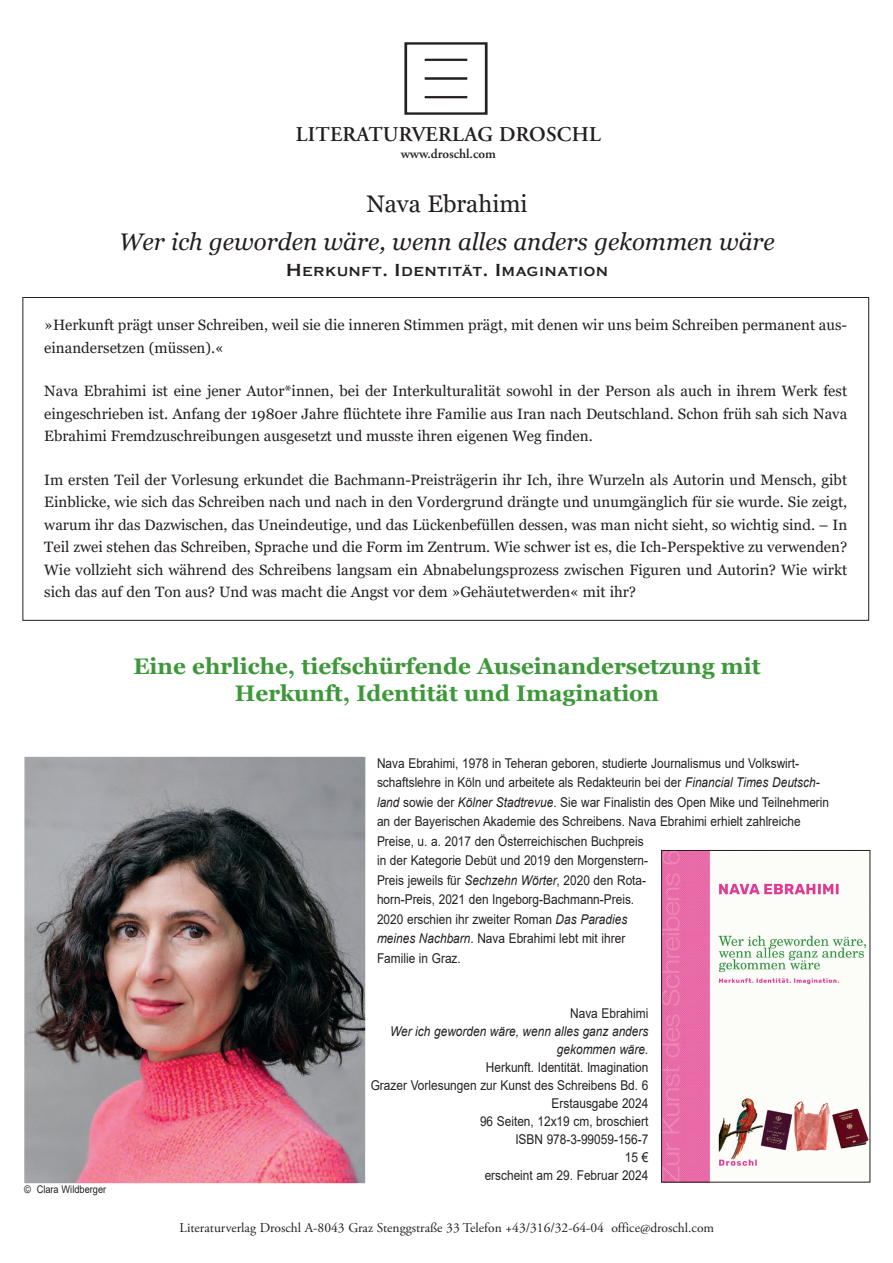
<style>
.page{position:relative;width:893px;height:1263px;background:#fff}
.page>*{position:absolute;margin:0;border:0;box-sizing:border-box;transform-origin:0 0}
.t1{font:italic 24px "Georgia";color:#231f20}
.t2{font:24px "Georgia";color:#231f20}
.t3{font:700 22.5px/27.2px "Georgia";color:#3d9839;text-align:center}
.t4{font:600 21px "Adobe Garamond Pro";letter-spacing:.015em;color:#231f20}
.t5{font:15px/22.5px "Georgia";color:#231f20;text-align:justify}
.t6{font:13.5px/19.5px "Arial";color:#231f20;scale:.88 1}
.t7{font:13.5px "Adobe Garamond Pro";color:#231f20}
.t8{font:italic 13.5px/18px "Arial";color:#231f20;text-align:right;scale:.88 1}
.t9{font:700 13.5px "Copperplate Gothic";letter-spacing:.065em;color:#231f20}
.t10{font:600 13.5px "Adobe Garamond Pro";color:#231f20}
.t11{font:10.5px "Arial";color:#231f20;scale:.88 1}
.s1{font-size:18px}
.s2{font-style:italic}
</style>
<div class="page">
<img style="left:404px;top:42px;width:84px;height:73px">
<img style="left:663px;top:852px;width:205px;height:328px">
<div style="left:661px;top:850px;width:209px;height:332px;border:1px solid #231f20"></div>
<img style="left:24px;top:757px;width:341px;height:426px">
<h3 class="t4" style="left:296px;top:122px;width:300px">LITERATURVERLAG DROSCHL</h3>
<p class="t10" style="left:401px;top:146px;width:97px">WWW.DROSCHL.COM</p>
<h1 class="t2" style="left:366px;top:190px;width:163px">Nava Ebrahimi</h1>
<h1 class="t1" style="left:119px;top:226px;width:657px">Wer ich geworden wäre, wenn alles anders gekommen wäre</h1>
<p class="t9" style="left:286px;top:264px;width:323px"><span class="s1">H</span>ERKUNFT<span class="s1">. I</span>DENTITÄT<span class="s1">. I</span>MAGINATION</p>
<p class="t5" style="left:44px;top:314px;width:804px">»Herkunft prägt unser Schreiben, weil sie die inneren Stimmen prägt, mit denen wir uns beim Schreiben permanent aus&shy;einandersetzen (müssen).«</p>
<p class="t5" style="left:44px;top:380px;width:804px">Nava Ebrahimi ist eine jener Autor*innen, bei der Interkulturalität sowohl in der Person als auch in ihrem Werk fest eingeschrieben ist. Anfang der 1980er Jahre flüchtete ihre Familie aus Iran nach Deutschland. Schon früh sah sich Nava Ebrahimi Fremdzuschreibungen ausgesetzt und musste ihren eigenen Weg finden.</p>
<p class="t5" style="left:44px;top:469px;width:804px">Im ersten Teil der Vorlesung erkundet die Bachmann-Preisträgerin ihr Ich, ihre Wurzeln als Autorin und Mensch, gibt Einblicke, wie sich das Schreiben nach und nach in den Vordergrund drängte und unumgänglich für sie wurde. Sie zeigt, warum ihr das Dazwischen, das Uneindeutige, und das Lückenbefüllen dessen, was man nicht sieht, so wichtig sind. – In Teil zwei stehen das Schreiben, Sprache und die Form im Zentrum. Wie schwer ist es, die Ich-Perspektive zu verwenden?<br>Wie vollzieht sich während des Schreibens langsam ein Abnabelungsprozess zwischen Figuren und Autorin? Wie wirkt sich das auf den Ton aus? Und was macht die Angst vor dem »Gehäutetwerden« mit ihr?</p>
<h2 class="t3" style="left:133px;top:653px;width:629px">Eine ehrliche, tiefschürfende Auseinandersetzung mit<br>Herkunft, Identität und Imagination</h2>
<p class="t6" style="left:377px;top:753px;width:515px">Nava Ebrahimi, 1978 in Teheran geboren, studierte Journalismus und Volkswirt&shy;schaftslehre in Köln und arbeitete als Redakteurin bei der <span class="s2">Financial Times Deutsch&shy;land</span> sowie der <span class="s2">Kölner Stadtrevue</span>. Sie war Finalistin des Open Mike und Teilnehmerin an der Bayerischen Akademie des Schreibens. Nava Ebrahimi erhielt zahlreiche Preise, u. a. 2017 den Österreichischen Buchpreis<br>in der Kategorie Debüt und 2019 den Morgenstern-<br>Preis jeweils für <span class="s2">Sechzehn Wörter</span>, 2020 den Rota-<br>horn-Preis, 2021 den Ingeborg-Bachmann-Preis.<br>2020 erschien ihr zweiter Roman <span class="s2">Das Paradies<br>meines Nachbarn</span>. Nava Ebrahimi lebt mit ihrer<br>Familie in Graz.</p>
<p class="t11" style="left:24px;top:1182px;width:95px">© Clara Wildberger</p>
<p class="t6" style="left:570px;top:1004px;width:90px">Nava Ebrahimi</p>
<p class="t8" style="left:390px;top:1023px;width:295px">Wer ich geworden wäre, wenn alles ganz anders gekommen wäre.</p>
<p class="t6" style="left:371px;top:1058px;width:317px;line-height:18px;text-align:right">Herkunft. Identität. Imagination<br>Grazer Vorlesungen zur Kunst des Schreibens Bd. 6<br>Erstausgabe 2024<br>96 Seiten, 12x19 cm, broschiert<br>ISBN 978-3-99059-156-7<br>15 €<br>erscheint am 29. Februar 2024</p>
<p class="t7" style="left:180px;top:1220px;width:536px">Literaturverlag Droschl A-8043 Graz Stenggstraße 33 Telefon +43/316/32-64-04 office@droschl.com</p>
</div>
